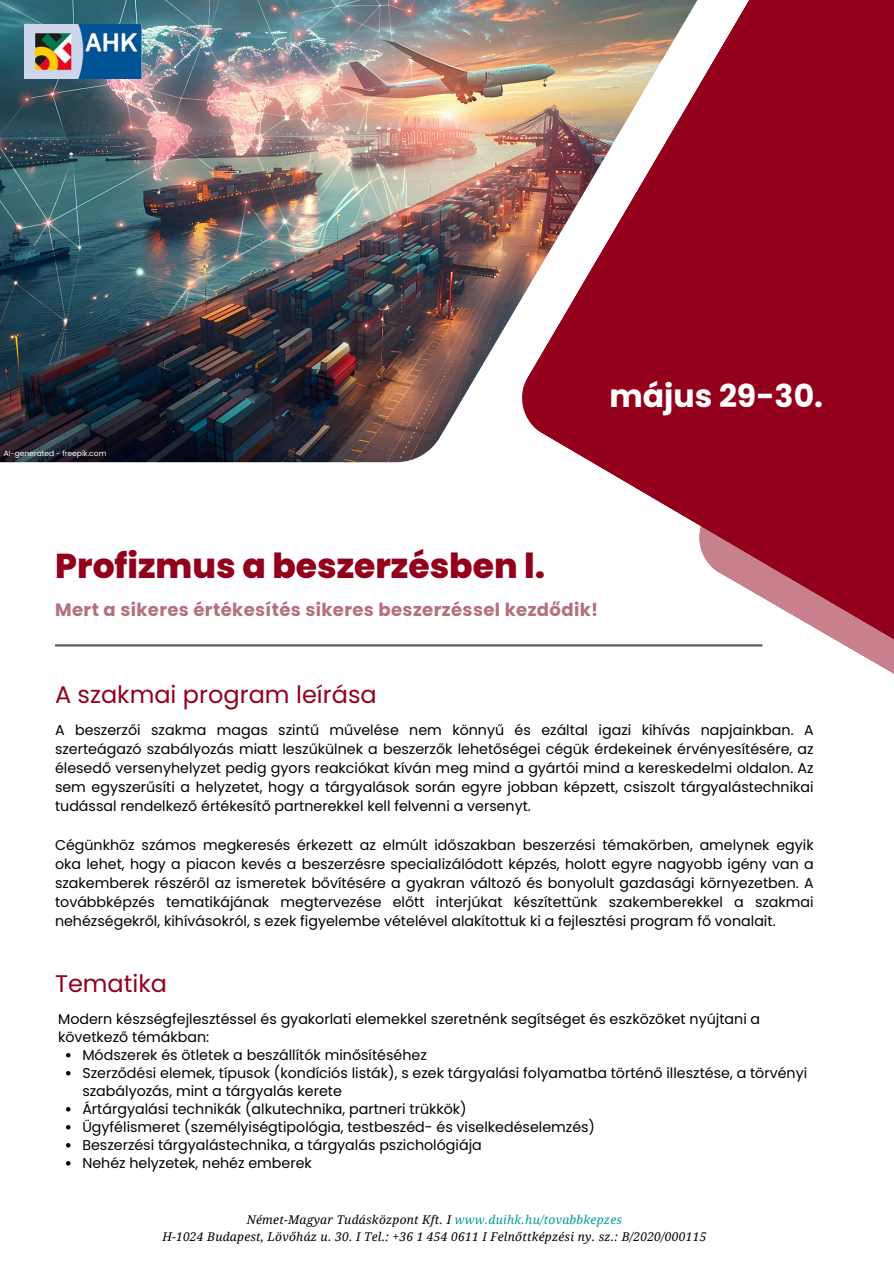
<style>
.page{position:relative;width:894px;height:1264px;background:#fff}
.page>*{position:absolute;margin:0;border:0;box-sizing:border-box;transform-origin:0 0}
.t1{font:800 34.5px "Poppins";color:#92001c}
.t2{font:700 31.5px "Poppins";color:#fff}
.t3{font:24px "Poppins";color:#92001c}
.t4{font:700 18px "Poppins";letter-spacing:.02em;color:#b4707d}
.t5{font:14.25px/19.2px "Poppins";color:#000;text-align:justify}
.t6{font:italic 12px/17px "Droid Serif";letter-spacing:.02em;color:#000;text-align:center}
.t7{font:7.5px "Poppins";color:#fff}
.s1{color:#03989e}
</style>
<div class="page">
<hr style="left:55px;top:644px;width:707px;height:2px;background:#5d5d5d">
<svg style="left:520px;top:0;width:373px;height:673px;fill:#92001c"></svg>
<img style="left:0;top:0;width:706px;height:462px">
<img style="left:24px;top:25px;width:117px;height:54px">
<svg style="left:66px;top:1053px;width:4px;height:4px"></svg>
<svg style="left:66px;top:1071px;width:4px;height:4px"></svg>
<svg style="left:66px;top:1107px;width:4px;height:4px"></svg>
<svg style="left:66px;top:1125px;width:4px;height:4px"></svg>
<svg style="left:66px;top:1143px;width:4px;height:4px"></svg>
<svg style="left:66px;top:1161px;width:4px;height:4px"></svg>
<h4 class="t7" style="left:4px;top:448px;width:104px">AI-generated - freepik.com</h4>
<p class="t2" style="left:609px;top:374px;width:215px">május 29-30.</p>
<p class="t1" style="left:55px;top:541px;width:491px">Profizmus a beszerzésben l.</p>
<p class="t4" style="left:55px;top:597px;width:544px">Mert a sikeres értékesítés sikeres beszerzéssel kezdődik!</p>
<h3 class="t3" style="left:55px;top:677px;width:323px">A szakmai program leírása</h3>
<p class="t5" style="left:55px;top:720px;width:760px">A beszerzői szakma magas szintű művelése nem könnyű és ezáltal igazi kihívás napjainkban. A szerteágazó szabályozás miatt leszűkülnek a beszerzők lehetőségei cégük érdekeinek érvényesítésére, az élesedő versenyhelyzet pedig gyors reakciókat kíván meg mind a gyártói mind a kereskedelmi oldalon. Az sem egyszerűsíti a helyzetet, hogy a tárgyalások során egyre jobban képzett, csiszolt tárgyalástechnikai tudással rendelkező értékesítő partnerekkel kell felvenni a versenyt.</p>
<h2 class="t5" style="left:55px;top:835px;width:760px">Cégünkhöz számos megkeresés érkezett az elmúlt időszakban beszerzési témakörben, amelynek egyik oka lehet, hogy a piacon kevés a beszerzésre specializálódott képzés, holott egyre nagyobb igény van a szakemberek részéről az ismeretek bővítésére a gyakran változó és bonyolult gazdasági környezetben. A továbbképzés tematikájának megtervezése előtt interjúkat készítettünk szakemberekkel a szakmai nehézségekről, kihívásokról, s ezek figyelembe vételével alakítottuk ki a fejlesztési program fő vonalait.</h2>
<h4 class="t3" style="left:55px;top:966px;width:114px">Tematika</h4>
<h2 class="t5" style="left:58px;top:1009px;width:703px;line-height:18px">Modern készségfejlesztéssel és gyakorlati elemekkel szeretnénk segítséget és eszközöket nyújtani a következő témákban:</h2>
<h4 class="t5" style="left:82px;top:1045px;width:346px">Módszerek és ötletek a beszállítók minősítéséhez</h4>
<p class="t5" style="left:82px;top:1063px;width:726px;line-height:18px">Szerződési elemek, típusok (kondíciós listák), s ezek tárgyalási folyamatba történő illesztése, a törvényi szabályozás, mint a tárgyalás kerete</p>
<p class="t5" style="left:82px;top:1099px;width:386px">Ártárgyalási technikák (alkutechnika, partneri trükkök)</p>
<p class="t5" style="left:82px;top:1117px;width:514px">Ügyfélismeret (személyiségtipológia, testbeszéd- és viselkedéselemzés)</p>
<p class="t5" style="left:82px;top:1135px;width:401px">Beszerzési tárgyalástechnika, a tárgyalás pszichológiája</p>
<p class="t5" style="left:82px;top:1153px;width:231px">Nehéz helyzetek, nehéz emberek</p>
<h1 class="t6" style="left:162px;top:1210px;width:545px">Német-Magyar Tudásközpont Kft. I <span class="s1">www.duihk.hu/tovabbkepzes<br></span>H-1024 Budapest, Lövőház u. 30. I Tel.: +36 1 454 0611 I Felnőttképzési ny. sz.: B/2020/000115</h1>
</div>
